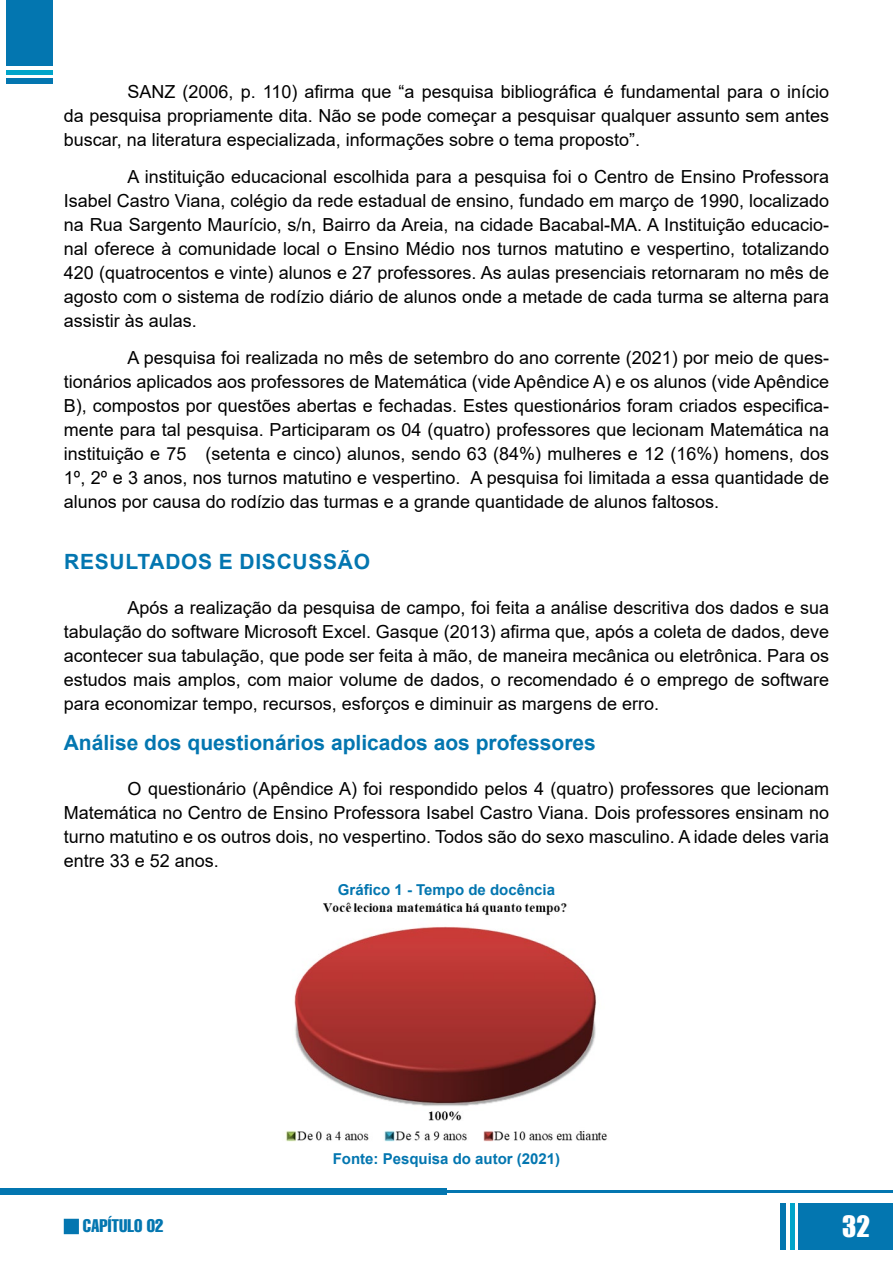
<style>
.page{position:relative;width:893px;height:1263px;background:#fff}
.page>*{position:absolute;margin:0;border:0;box-sizing:border-box;transform-origin:0 0}
.t1{font:27px "Impact";color:#fff}
.t2{font:700 21px "Arial";color:#0376b0}
.t3{font:700 21px "Arial";letter-spacing:.035em;color:#0376b0}
.t4{font:18px/24px "Arial";color:#000;text-align:justify}
.t5{font:extra-condensed 18px "Helvetica";color:#0376b0}
.t6{font:700 15px "Arial";color:#0376b0}
</style>
<div class="page">
<div style="left:798px;top:1203px;width:95px;height:47px;background:#0376b0"></div>
<hr style="left:790px;top:1203px;width:4px;height:47px;background:#00a5ca">
<div style="left:780px;top:1203px;width:6px;height:47px;background:#0376b0"></div>
<div style="left:0;top:1188px;width:446px;height:7px;background:#0376b0"></div>
<hr style="left:446px;top:1191px;width:447px;height:2px;background:#0376b0">
<div style="left:6px;top:0;width:47px;height:66px;background:#0376b0"></div>
<div style="left:6px;top:70px;width:47px;height:5px;background:#00a5ca"></div>
<div style="left:6px;top:78px;width:47px;height:6px;background:#0376b0"></div>
<div style="left:64px;top:1219px;width:15px;height:15px;background:#0376b0;border:2px solid #0376b0"></div>
<img style="left:285px;top:902px;width:322px;height:240px">
<p class="t4" style="left:64px;top:80px;width:767px;text-indent:64px">SANZ (2006, p. 110) afirma que “a pesquisa bibliográfica é fundamental para o início da pesquisa propriamente dita. Não se pode começar a pesquisar qualquer assunto sem antes buscar, na literatura especializada, informações sobre o tema proposto”.</p>
<p class="t4" style="left:64px;top:164px;width:767px;text-indent:64px">A instituição educacional escolhida para a pesquisa foi o Centro de Ensino Professora Isabel Castro Viana, colégio da rede estadual de ensino, fundado em março de 1990, localizado na Rua Sargento Maurício, s/n, Bairro da Areia, na cidade Bacabal-MA. A Instituição educacio&shy;nal oferece à comunidade local o Ensino Médio nos turnos matutino e vespertino, totalizando 420 (quatrocentos e vinte) alunos e 27 professores. As aulas presenciais retornaram no mês de agosto com o sistema de rodízio diário de alunos onde a metade de cada turma se alterna para assistir às aulas.</p>
<p class="t4" style="left:64px;top:345px;width:767px;text-indent:64px">A pesquisa foi realizada no mês de setembro do ano corrente (2021) por meio de ques&shy;tionários aplicados aos professores de Matemática (vide Apêndice A) e os alunos (vide Apêndice B), compostos por questões abertas e fechadas. Estes questionários foram criados especifica&shy;mente para tal pesquisa. Participaram os 04 (quatro) professores que lecionam Matemática na instituição e 75 (setenta e cinco) alunos, sendo 63 (84%) mulheres e 12 (16%) homens, dos 1º, 2º e 3 anos, nos turnos matutino e vespertino. A pesquisa foi limitada a essa quantidade de alunos por causa do rodízio das turmas e a grande quantidade de alunos faltosos.</p>
<p class="t3" style="left:64px;top:546px;width:308px">RESULTADOS E DISCUSSÃO</p>
<p class="t4" style="left:64px;top:595px;width:767px;text-indent:64px">Após a realização da pesquisa de campo, foi feita a análise descritiva dos dados e sua tabulação do software Microsoft Excel. Gasque (2013) afirma que, após a coleta de dados, deve acontecer sua tabulação, que pode ser feita à mão, de maneira mecânica ou eletrônica. Para os estudos mais amplos, com maior volume de dados, o recomendado é o emprego de software para economizar tempo, recursos, esforços e diminuir as margens de erro.</p>
<p class="t2" style="left:64px;top:728px;width:534px">Análise dos questionários aplicados aos professores</p>
<p class="t4" style="left:64px;top:777px;width:767px;text-indent:64px">O questionário (Apêndice A) foi respondido pelos 4 (quatro) professores que lecionam Matemática no Centro de Ensino Professora Isabel Castro Viana. Dois professores ensinam no turno matutino e os outros dois, no vespertino. Todos são do sexo masculino. A idade deles varia entre 33 e 52 anos.</p>
<p class="t6" style="left:338px;top:879px;width:219px">Gráfico 1 - Tempo de docência</p>
<p class="t6" style="left:333px;top:1148px;width:229px">Fonte: Pesquisa do autor (2021)</p>
<p class="t5" style="left:83px;top:1214px;width:82px">CAPÍTULO 02</p>
<h1 class="t1" style="left:842px;top:1206px;width:29px">32</h1>
</div>
